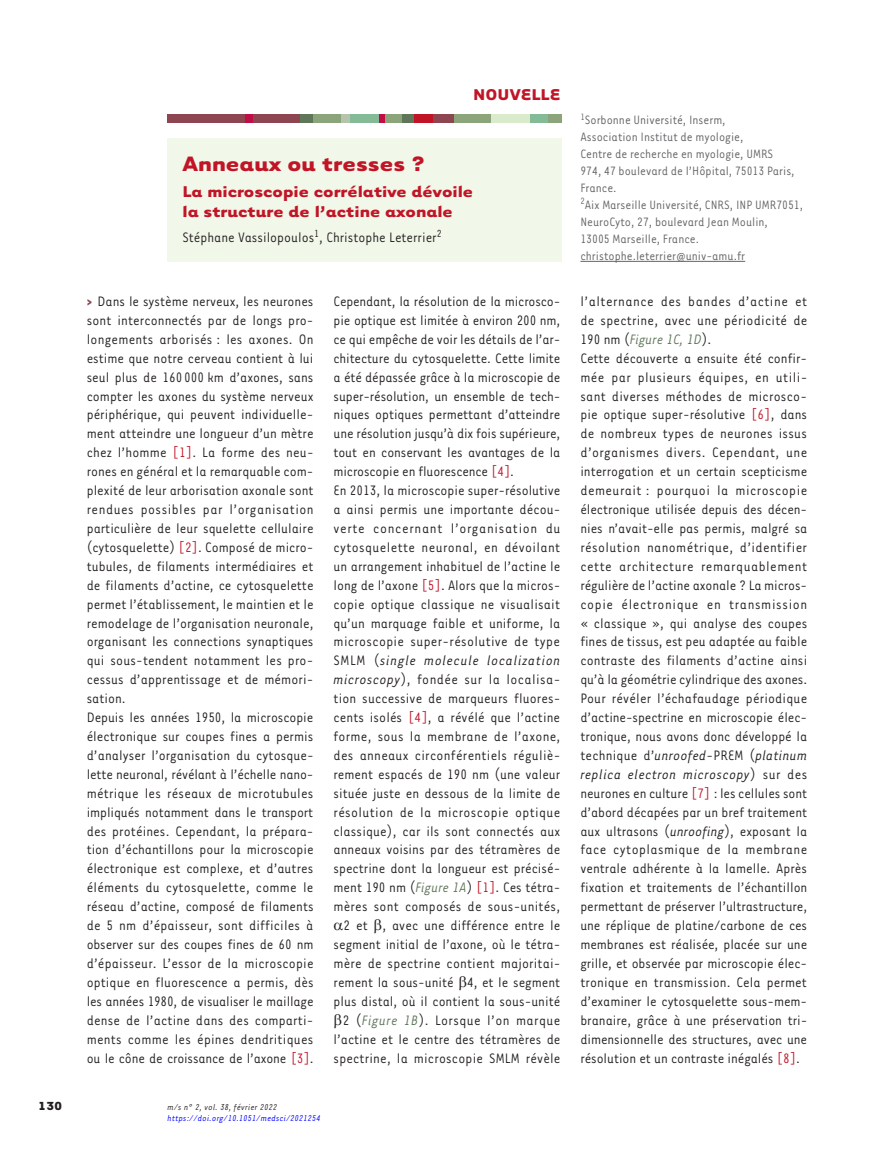
<style>
.page{position:relative;width:894px;height:1149px;background:#fff}
.page>*{position:absolute;margin:0;border:0;box-sizing:border-box;transform-origin:0 0}
.t1{font:700 24px "Tarzana Wide";color:#c11527}
.t2{font:700 18px/19.5px "Tarzana Wide";color:#c11527}
.t3{font:15.75px/18.9px "Tarzana Narrow";color:#231f20}
.t4{font:15.75px "Tarzana Narrow";letter-spacing:.025em;color:#231f20}
.t5{font:15.75px "Tarzana Narrow";letter-spacing:.02em;color:#231f20}
.t6{font:15.75px "Tarzana Narrow";letter-spacing:.045em;color:#231f20}
.t7{font:italic 15.75px "Tarzana Narrow";letter-spacing:.04em;color:#231f20}
.t8{font:13.95px/17px "Tarzana Narrow";color:#636366}
.t9{font:700 13.5px "Tarzana Wide";color:#231f20}
.t10{font:italic 9.75px "Tarzana Narrow";letter-spacing:.025em;color:#00f}
.t11{font:italic 9.75px "Tarzana Narrow";letter-spacing:.025em;color:#231f20}
.s1{font-weight:700;color:#8d454f}
.s2{color:#c11527}
.s3{font-style:normal}
.s4{font-style:italic}
.s5{font-style:italic;color:#5f7659}
</style>
<div class="page">
<div style="left:167px;top:114px;width:133px;height:9px;background:#8d454f"></div>
<div style="left:300px;top:114px;width:27px;height:9px;background:#5f7659"></div>
<div style="left:400px;top:114px;width:14px;height:9px;background:#5f7659"></div>
<div style="left:313px;top:114px;width:29px;height:9px;background:#8ba479"></div>
<div style="left:349px;top:114px;width:30px;height:9px;background:#84ba95"></div>
<div style="left:529px;top:114px;width:20px;height:9px;background:#84ba95"></div>
<div style="left:383px;top:114px;width:18px;height:9px;background:#8ba479"></div>
<div style="left:548px;top:114px;width:13px;height:9px;background:#8ba479"></div>
<div style="left:452px;top:114px;width:39px;height:9px;background:#8ba479"></div>
<div style="left:491px;top:114px;width:38px;height:9px;background:#daebcb"></div>
<div style="left:341px;top:114px;width:8px;height:9px;background:#b6c4ad"></div>
<div style="left:245px;top:114px;width:7px;height:9px;background:#c10d45"></div>
<div style="left:378px;top:114px;width:6px;height:9px;background:#c10d45"></div>
<div style="left:414px;top:114px;width:26px;height:9px;background:#c11527"></div>
<div style="left:432px;top:114px;width:21px;height:9px;background:#8d454f"></div>
<div style="left:167px;top:138px;width:394px;height:123px;background:#f1f7e9"></div>
<hr style="left:580px;top:261px;width:164px;height:1px;background:#636366">
<p class="t2" style="left:473px;top:84px;width:89px">NOUVELLE</p>
<h1 class="t1" style="left:182px;top:148px;width:243px">Anneaux ou tresses ?</h1>
<p class="t2" style="left:182px;top:181px;width:292px">La microscopie corrélative dévoile la structure de l’actine axonale</p>
<p class="t3" style="left:182px;top:227px;width:260px">Stéphane Vassilopoulos<sup>1</sup>, Christophe Leterrier<sup>2</sup></p>
<p class="t3" style="left:87px;top:291px;width:228px"><span class="s1">&gt;</span> Dans le système nerveux, les neurones sont interconnectés par de longs pro&shy;longements arborisés : les axones. On estime que notre cerveau contient à lui seul plus de 160 000 km d’axones, sans compter les axones du système nerveux périphérique, qui peuvent individuelle&shy;ment atteindre une longueur d’un mètre chez l’homme <span class="s2">[1]</span>. La forme des neu&shy;rones en général et la remarquable com&shy;plexité de leur arborisation axonale sont rendues possibles par l’organisation particulière de leur squelette cellulaire (cytosquelette) <span class="s2">[2]</span>. Composé de micro&shy;tubules, de filaments intermédiaires et de filaments d’actine, ce cytosquelette permet l’établissement, le maintien et le remodelage de l’organisation neuronale, organisant les connections synaptiques qui sous-tendent notamment les pro&shy;cessus d’apprentissage et de mémori&shy;sation.<br>Depuis les années 1950, la microscopie électronique sur coupes fines a permis d’analyser l’organisation du cytosque&shy;lette neuronal, révélant à l’échelle nano&shy;métrique les réseaux de microtubules impliqués notamment dans le transport des protéines. Cependant, la prépara&shy;tion d’échantillons pour la microscopie électronique est complexe, et d’autres éléments du cytosquelette, comme le réseau d’actine, composé de filaments de 5 nm d’épaisseur, sont difficiles à observer sur des coupes fines de 60 nm d’épaisseur. L’essor de la microscopie optique en fluorescence a permis, dès les années 1980, de visualiser le maillage dense de l’actine dans des comparti&shy;ments comme les épines dendritiques ou le cône de croissance de l’axone <span class="s2">[3]</span>.</p>
<p class="t3" style="left:333px;top:291px;width:228px">Cependant, la résolution de la microsco-</p>
<p class="t3" style="left:333px;top:310px;width:228px">pie optique est limitée à environ 200 nm,</p>
<p class="t3" style="left:333px;top:329px;width:228px">ce qui empêche de voir les détails de l’ar-</p>
<p class="t3" style="left:333px;top:348px;width:228px">chitecture du cytosquelette. Cette limite</p>
<p class="t3" style="left:333px;top:367px;width:228px">a été dépassée grâce à la microscopie de</p>
<p class="t3" style="left:333px;top:385px;width:228px">super-résolution, un ensemble de tech-</p>
<p class="t3" style="left:333px;top:404px;width:228px">niques optiques permettant d’atteindre</p>
<p class="t3" style="left:333px;top:423px;width:228px">une résolution jusqu’à dix fois supérieure,</p>
<p class="t3" style="left:333px;top:442px;width:228px">tout en conservant les avantages de la</p>
<p class="t3" style="left:333px;top:461px;width:182px">microscopie en fluorescence <span class="s2">[4]</span>.</p>
<p class="t3" style="left:333px;top:480px;width:228px">En 2013, la microscopie super-résolutive</p>
<p class="t3" style="left:333px;top:499px;width:228px">a ainsi permis une importante décou-</p>
<p class="t6" style="left:333px;top:518px;width:228px">verte concernant l’organisation du</p>
<p class="t4" style="left:333px;top:537px;width:228px">cytosquelette neuronal, en dévoilant</p>
<p class="t3" style="left:333px;top:556px;width:228px">un arrangement inhabituel de l’actine le</p>
<p class="t3" style="left:333px;top:574px;width:228px">long de l’axone <span class="s2">[5]</span>. Alors que la micros-</p>
<p class="t3" style="left:333px;top:593px;width:228px">copie optique classique ne visualisait</p>
<p class="t3" style="left:333px;top:612px;width:228px">qu’un marquage faible et uniforme, la</p>
<p class="t5" style="left:333px;top:632px;width:228px">microscopie super-résolutive de type</p>
<p class="t7" style="left:333px;top:651px;width:228px"><span class="s3">SMLM (</span>single molecule localization</p>
<p class="t4" style="left:333px;top:670px;width:228px"><span class="s4">microscopy</span>), fondée sur la localisa-</p>
<p class="t3" style="left:333px;top:688px;width:228px">tion successive de marqueurs fluores-</p>
<p class="t3" style="left:333px;top:707px;width:228px">cents isolés <span class="s2">[4]</span>, a révélé que l’actine</p>
<p class="t3" style="left:333px;top:726px;width:228px">forme, sous la membrane de l’axone,</p>
<p class="t5" style="left:333px;top:745px;width:228px">des anneaux circonférentiels réguliè-</p>
<p class="t3" style="left:333px;top:763px;width:228px">rement espacés de 190 nm (une valeur</p>
<p class="t3" style="left:333px;top:782px;width:228px">située juste en dessous de la limite de</p>
<p class="t4" style="left:333px;top:802px;width:228px">résolution de la microscopie optique</p>
<p class="t3" style="left:333px;top:820px;width:228px">classique), car ils sont connectés aux</p>
<p class="t3" style="left:333px;top:839px;width:228px">anneaux voisins par des tétramères de</p>
<p class="t3" style="left:333px;top:858px;width:228px">spectrine dont la longueur est précisé-</p>
<p class="t3" style="left:333px;top:877px;width:228px">ment 190 nm (<span class="s5">Figure 1A</span>) <span class="s2">[1]</span>. Ces tétra-</p>
<p class="t3" style="left:333px;top:896px;width:228px">mères sont composés de sous-unités,</p>
<p class="t3" style="left:343px;top:915px;width:218px">2 et , avec une différence entre le</p>
<p class="t3" style="left:333px;top:934px;width:228px">segment initial de l’axone, où le tétra-</p>
<p class="t3" style="left:333px;top:952px;width:228px">mère de spectrine contient majoritai-</p>
<p class="t3" style="left:333px;top:971px;width:228px">rement la sous-unité 4, et le segment</p>
<p class="t3" style="left:333px;top:990px;width:227px">plus distal, où il contient la sous-unité</p>
<p class="t4" style="left:342px;top:1010px;width:219px">2 (<span class="s5">Figure 1B</span>). Lorsque l’on marque</p>
<p class="t3" style="left:333px;top:1028px;width:228px">l’actine et le centre des tétramères de</p>
<p class="t3" style="left:333px;top:1047px;width:228px">spectrine, la microscopie SMLM révèle</p>
<p class="t9" style="left:38px;top:1097px;width:26px">130</p>
<p class="t11" style="left:167px;top:1100px;width:111px">m/s n° 2, vol. 38, février 2022</p>
<p class="t10" style="left:167px;top:1112px;width:155px">https://doi.org/10.1051/medsci/2021254</p>
<p class="t8" style="left:580px;top:111px;width:224px"><sup>1</sup>Sorbonne Université, Inserm,<br>Association Institut de myologie,<br>Centre de recherche en myologie, UMRS<br>974, 47 boulevard de l’Hôpital, 75013 Paris, France.<br><sup>2</sup>Aix Marseille Université, CNRS, INP UMR7051, NeuroCyto, 27, boulevard Jean Moulin,<br>13005 Marseille, France. christophe.leterrier@univ-amu.fr</p>
<p class="t3" style="left:580px;top:291px;width:228px">l’alternance des bandes d’actine et de spectrine, avec une périodicité de 190 nm (<span class="s5">Figure 1C, 1D</span>).<br>Cette découverte a ensuite été confir&shy;mée par plusieurs équipes, en utili&shy;sant diverses méthodes de microsco&shy;pie optique super-résolutive <span class="s2">[6]</span>, dans de nombreux types de neurones issus d’organismes divers. Cependant, une interrogation et un certain scepticisme demeurait : pourquoi la microscopie électronique utilisée depuis des décen&shy;nies n’avait-elle pas permis, malgré sa résolution nanométrique, d’identifier cette architecture remarquablement régulière de l’actine axonale ? La micros&shy;copie électronique en transmission « classique », qui analyse des coupes fines de tissus, est peu adaptée au faible contraste des filaments d’actine ainsi qu’à la géométrie cylindrique des axones.<br>Pour révéler l’échafaudage périodique d’actine-spectrine en microscopie élec&shy;tronique, nous avons donc développé la technique d’<span class="s4">unroofed</span>-PREM (<span class="s4">platinum replica electron microscopy</span>) sur des neurones en culture <span class="s2">[7]</span> : les cellules sont d’abord décapées par un bref traitement aux ultrasons (<span class="s4">unroofing</span>), exposant la face cytoplasmique de la membrane ventrale adhérente à la lamelle. Après fixation et traitements de l’échantillon permettant de préserver l’ultrastructure, une réplique de platine/carbone de ces membranes est réalisée, placée sur une grille, et observée par microscopie élec&shy;tronique en transmission. Cela permet d’examiner le cytosquelette sous-mem&shy;branaire, grâce à une préservation tri&shy;dimensionnelle des structures, avec une résolution et un contraste inégalés <span class="s2">[8]</span>.</p>
</div>
